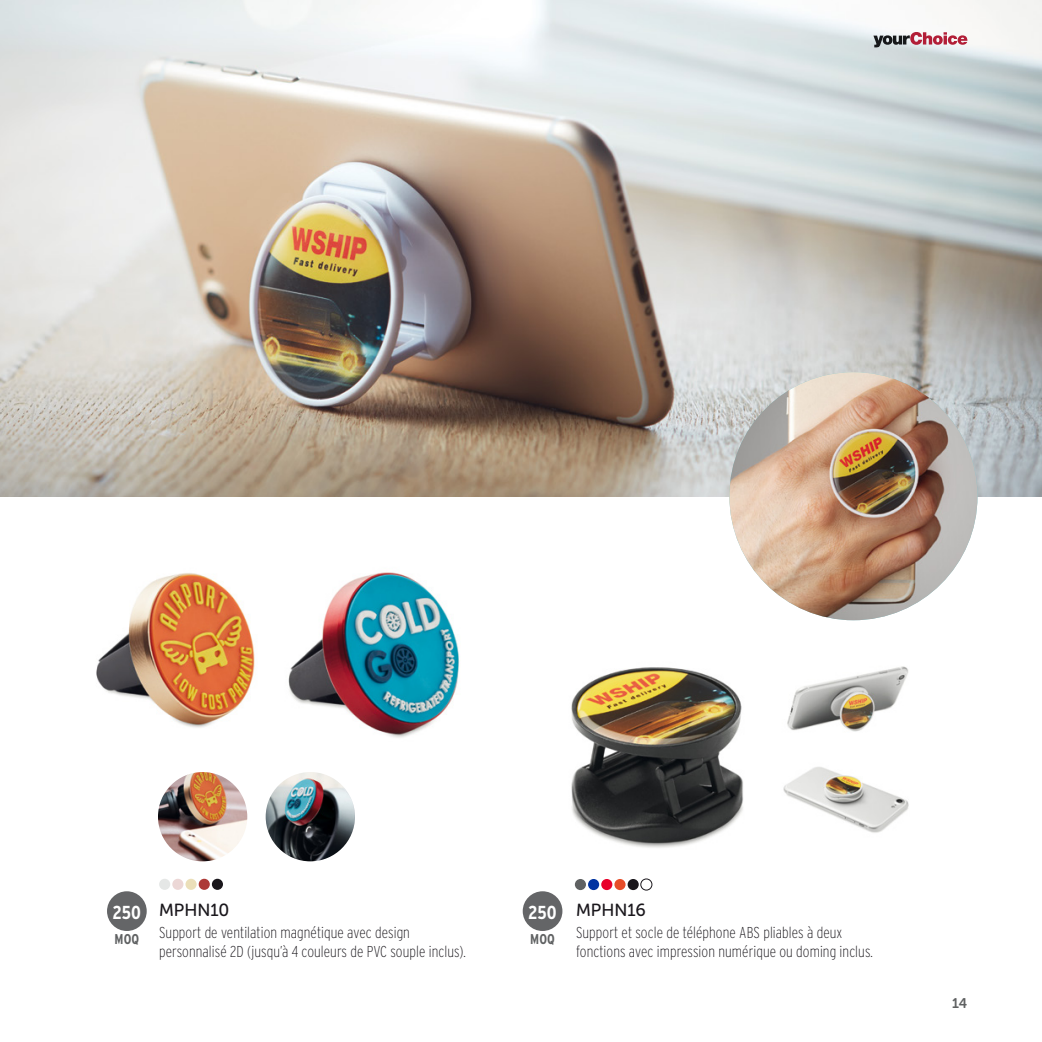
<style>
.page{position:relative;width:1042px;height:1042px;background:#fff}
.page>*{position:absolute;margin:0;border:0;box-sizing:border-box;transform-origin:0 0}
.t1{font:700 18.72px "Interstate WGL Condensed";letter-spacing:-.01em;color:#fff}
.t2{font:17.5px "Museo Sans Rounded 500";color:#1a171c}
.t3{font:200 15.75px/18.9px "Interstate WGL Condensed";letter-spacing:.005em;color:#1a171c}
.t4{font:700 14.17px "Interstate WGL Condensed";color:#5f6162}
.t5{font:14px "Museo Sans Rounded 700";color:#5f6162}
</style>
<div class="page">
<img style="left:0;top:0;width:1042px;height:496px">
<img style="left:729px;top:372px;width:248px;height:248px;border-radius:124px">
<img style="left:571px;top:667px;width:173px;height:181px">
<img style="left:288px;top:572px;width:171px;height:166px">
<img style="left:266px;top:772px;width:89px;height:89px;border-radius:45px">
<img style="left:158px;top:772px;width:89px;height:89px;border-radius:45px">
<div style="left:575px;top:879px;width:11px;height:11px;background:#5f6162;border-radius:50%"></div>
<div style="left:627px;top:879px;width:12px;height:11px;background:#1a171c;border-radius:50%"></div>
<div style="left:601px;top:879px;width:11px;height:11px;background:#e8002a;border-radius:50%"></div>
<div style="left:588px;top:879px;width:11px;height:11px;background:#0033a1;border-radius:50%"></div>
<div style="left:640px;top:879px;width:12px;height:11px;border:1px solid #1a171c;border-radius:50%"></div>
<div style="left:614px;top:879px;width:11px;height:11px;background:#e74d29;border-radius:50%"></div>
<div style="left:159px;top:879px;width:11px;height:11px;background:#e5e7e6;border-radius:50%"></div>
<div style="left:212px;top:879px;width:11px;height:11px;background:#1a171c;border-radius:50%"></div>
<div style="left:185px;top:879px;width:12px;height:11px;background:#ebdfb9;border-radius:50%"></div>
<div style="left:172px;top:879px;width:11px;height:11px;background:#ecd7d6;border-radius:50%"></div>
<div style="left:199px;top:879px;width:11px;height:11px;background:#ad3a37;border-radius:50%"></div>
<div style="left:523px;top:891px;width:39px;height:40px;background:#646567;border-radius:50%"></div>
<div style="left:107px;top:891px;width:40px;height:40px;background:#646567;border-radius:50%"></div>
<img style="left:96px;top:573px;width:159px;height:155px">
<img style="left:783px;top:666px;width:126px;height:167px">
<svg style="left:873px;top:32px;width:94px;height:15px"></svg>
<p class="t1" style="left:113px;top:899px;width:30px">250</p>
<p class="t4" style="left:115px;top:929px;width:26px">MOQ</p>
<p class="t2" style="left:159px;top:901px;width:72px">MPHN10</p>
<p class="t3" style="left:159px;top:922px;width:308px">Support de ventilation magnétique avec design personnalisé 2D (jusqu’à 4 couleurs de PVC souple inclus).</p>
<p class="t1" style="left:528px;top:899px;width:30px">250</p>
<p class="t4" style="left:530px;top:929px;width:26px">MOQ</p>
<p class="t2" style="left:576px;top:901px;width:71px">MPHN16</p>
<p class="t3" style="left:576px;top:922px;width:298px">Support et socle de téléphone ABS pliables à deux fonctions avec impression numérique ou doming inclus.</p>
<p class="t5" style="left:952px;top:995px;width:17px">14</p>
</div>
